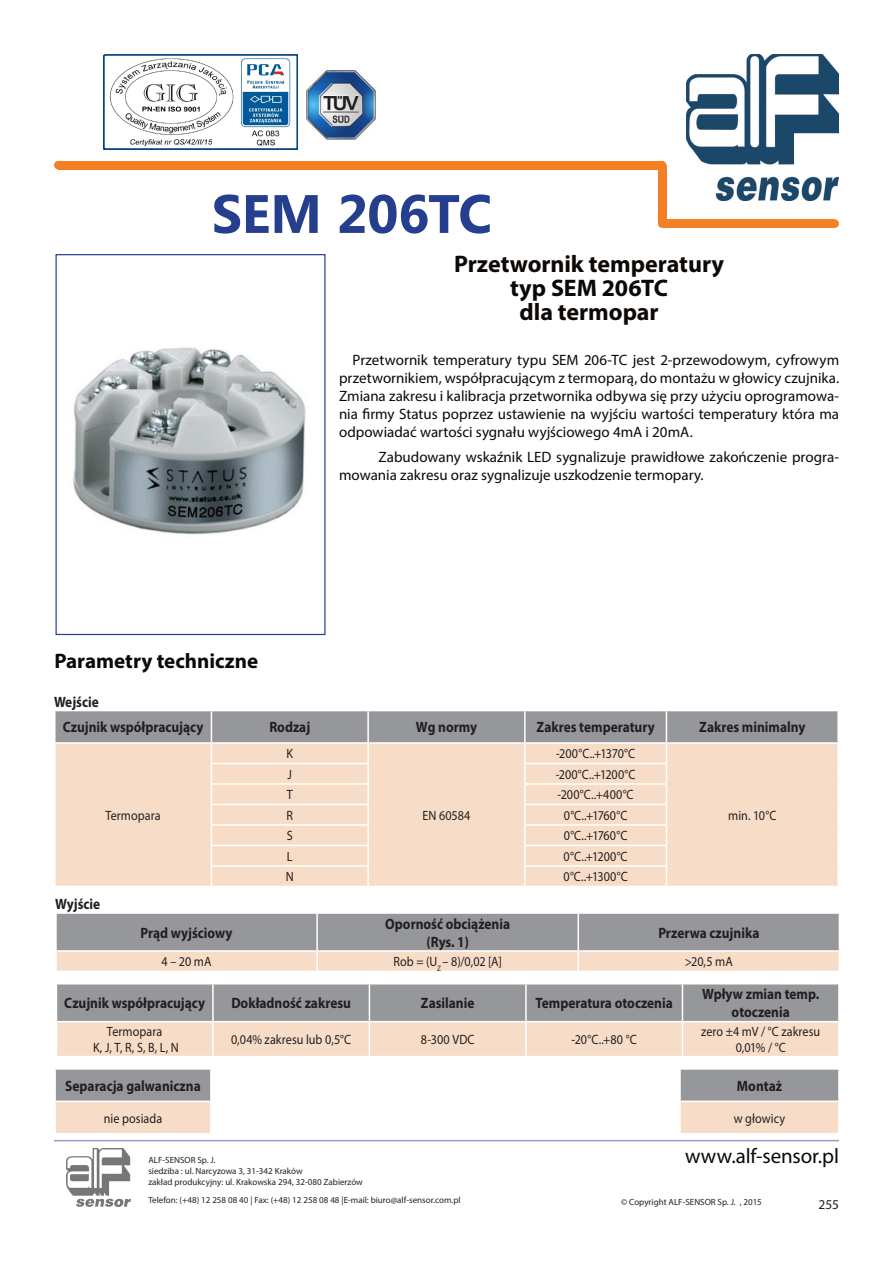
<style>
.page{position:relative;width:893px;height:1263px;background:#fff}
.page>*{position:absolute;margin:0;border:0;box-sizing:border-box;transform-origin:0 0}
.TYPE-orange{font:700 54px "Microsoft Phags Pa";letter-spacing:-.01em;color:#253f8e}
.Tytuł-nagłówek{font:700 24px/24px "Myriad Pro";letter-spacing:-.005em;color:#0c0806;text-align:center}
.Nagłówek{font:700 21px "Myriad Pro";letter-spacing:-.005em;color:#0c0806}
.t1{font:21px "Myriad Pro";letter-spacing:-.005em;color:#0c0806}
.Opis_wstępny{font:15px/18px "Myriad Pro";color:#0c0806;text-align:justify}
.Tabela_nagłówek{font:700 15px/18px "Myriad Pro";color:#231f20;text-align:center;scale:.89 1}
.Tabela_Body{font:13.5px "Myriad Pro";letter-spacing:.005em;color:#231f20;scale:.9 1}
.Ordering_Body{font:13.5px "Myriad Pro";color:#231f20}
.t2{font:9px/10.8px "Myriad Pro";color:#231f20}
</style>
<div class="page">
<hr style="left:54px;top:1140px;width:785px;height:1px;background:#9b9bc6">
<img style="left:66px;top:1148px;width:64px;height:58px">
<img style="left:103px;top:54px;width:194px;height:95px">
<div style="left:658px;top:161px;width:8px;height:8px;background:#f48026;border-radius:50%"></div>
<div style="left:58px;top:161px;width:604px;height:8px;background:#f48026"></div>
<div style="left:54px;top:161px;width:9px;height:8px;background:#f48026;border-radius:50%"></div>
<div style="left:658px;top:165px;width:8px;height:59px;background:#f48026"></div>
<div style="left:658px;top:219px;width:8px;height:9px;background:#f48026;border-radius:50%"></div>
<div style="left:662px;top:219px;width:173px;height:9px;background:#f48026"></div>
<div style="left:830px;top:219px;width:9px;height:9px;background:#f48026;border-radius:50%"></div>
<img style="left:307px;top:70px;width:69px;height:69px">
<img style="left:686px;top:54px;width:153px;height:147px">
<div style="left:55px;top:1069px;width:156px;height:32px;background:#95979a"></div>
<div style="left:55px;top:1101px;width:156px;height:33px;background:#f7ddc8"></div>
<hr style="left:210px;top:1070px;width:2px;height:30px;background:#fff">
<hr style="left:54px;top:1068px;width:158px;height:2px;background:#fff">
<hr style="left:54px;top:1070px;width:2px;height:30px;background:#fff">
<hr style="left:54px;top:1100px;width:158px;height:2px;background:#fff">
<hr style="left:54px;top:1133px;width:158px;height:1px;background:#fff">
<hr style="left:54px;top:1102px;width:2px;height:31px;background:#fff">
<hr style="left:210px;top:1102px;width:2px;height:31px;background:#fff">
<svg style="left:56px;top:913px;width:783px;height:58px;background:#bab3ae"></svg>
<svg style="left:57px;top:984px;width:781px;height:72px;background:#c4b9b1"></svg>
<hr style="left:212px;top:984px;width:2px;height:37px;background:#fff">
<hr style="left:369px;top:984px;width:1px;height:37px;background:#fff">
<hr style="left:525px;top:984px;width:2px;height:37px;background:#fff">
<hr style="left:682px;top:984px;width:1px;height:37px;background:#fff">
<hr style="left:56px;top:1021px;width:157px;height:1px;background:#fff">
<hr style="left:682px;top:1021px;width:158px;height:1px;background:#fff">
<hr style="left:369px;top:1021px;width:157px;height:1px;background:#fff">
<hr style="left:526px;top:1021px;width:156px;height:1px;background:#fff">
<hr style="left:525px;top:1022px;width:2px;height:34px;background:#fff">
<hr style="left:682px;top:1022px;width:1px;height:34px;background:#fff">
<hr style="left:213px;top:1021px;width:156px;height:1px;background:#fff">
<hr style="left:212px;top:1022px;width:2px;height:34px;background:#fff">
<hr style="left:369px;top:1022px;width:1px;height:34px;background:#fff">
<div style="left:680px;top:1069px;width:159px;height:32px;background:#95979a"></div>
<div style="left:680px;top:1101px;width:159px;height:33px;background:#f7ddc8"></div>
<hr style="left:838px;top:1070px;width:2px;height:30px;background:#fff">
<hr style="left:679px;top:1068px;width:161px;height:2px;background:#fff">
<hr style="left:679px;top:1070px;width:2px;height:30px;background:#fff">
<hr style="left:679px;top:1133px;width:161px;height:1px;background:#fff">
<hr style="left:679px;top:1100px;width:161px;height:2px;background:#fff">
<hr style="left:679px;top:1102px;width:2px;height:31px;background:#fff">
<hr style="left:838px;top:1102px;width:2px;height:31px;background:#fff">
<img style="left:73px;top:347px;width:233px;height:188px">
<div style="left:55px;top:254px;width:270px;height:381px;border:1px solid #253f8e"></div>
<svg style="left:55px;top:710px;width:783px;height:176px;background:#e6d2c2"></svg>
<hr style="left:837px;top:866px;width:2px;height:20px;background:#fff">
<p class="TYPE-orange" style="left:212px;top:175px;width:282px">SEM 206TC</p>
<p class="Nagłówek" style="left:54px;top:647px;width:205px">Parametry techniczne</p>
<p class="Tabela_nagłówek" style="left:54px;top:692px;width:52px">Wejście</p>
<p class="Tytuł-nagłówek" style="left:454px;top:251px;width:272px">Przetwornik temperatury typ SEM 206TC<br>dla termopar</p>
<p class="Opis_wstępny" style="left:339px;top:351px;width:502px;text-indent:14px">Przetwornik temperatury typu SEM 206-TC jest 2-przewodowym, cyfrowym przetwornikiem, współpracującym z termoparą, do montażu w głowicy czujnika.<br>Zmiana zakresu i kalibracja przetwornika odbywa się przy użyciu oprogramowa&shy;nia firmy Status poprzez ustawienie na wyjściu wartości temperatury która ma odpowiadać wartości sygnału wyjściowego 4mA i 20mA.</p>
<p class="Opis_wstępny" style="left:339px;top:448px;width:502px;text-indent:39px">Zabudowany wskaźnik LED sygnalizuje prawidłowe zakończenie progra&shy;mowania zakresu oraz sygnalizuje uszkodzenie termopary.</p>
<p class="Tabela_nagłówek" style="left:63px;top:718px;width:160px">Czujnik współpracujący</p>
<p class="Tabela_nagłówek" style="left:269px;top:718px;width:47px">Rodzaj</p>
<p class="Tabela_nagłówek" style="left:416px;top:718px;width:70px">Wg normy</p>
<p class="Tabela_nagłówek" style="left:537px;top:718px;width:134px">Zakres temperatury</p>
<p class="Tabela_nagłówek" style="left:699px;top:718px;width:121px">Zakres minimalny</p>
<p class="Tabela_Body" style="left:105px;top:807px;width:63px">Termopara</p>
<p class="Tabela_nagłówek" style="left:55px;top:895px;width:52px">Wyjście</p>
<p class="Tabela_nagłówek" style="left:140px;top:923px;width:105px">Prąd wyjściowy</p>
<p class="Tabela_Body" style="left:286px;top:745px;width:9px">K</p>
<p class="Tabela_Body" style="left:556px;top:745px;width:89px">-200°C..+1370°C</p>
<p class="Tabela_Body" style="left:288px;top:766px;width:6px">J</p>
<p class="Tabela_Body" style="left:556px;top:766px;width:90px">-200°C..+1200°C</p>
<p class="Tabela_Body" style="left:287px;top:786px;width:8px">T</p>
<p class="Tabela_Body" style="left:558px;top:786px;width:86px">-200°C..+400°C</p>
<p class="Tabela_Body" style="left:287px;top:807px;width:9px">R</p>
<p class="Tabela_Body" style="left:564px;top:807px;width:72px">0°C..+1760°C</p>
<p class="Tabela_Body" style="left:287px;top:827px;width:8px">S</p>
<p class="Tabela_Body" style="left:564px;top:827px;width:72px">0°C..+1760°C</p>
<p class="Tabela_Body" style="left:287px;top:848px;width:8px">L</p>
<p class="Tabela_Body" style="left:564px;top:848px;width:73px">0°C..+1200°C</p>
<p class="Tabela_Body" style="left:286px;top:868px;width:10px">N</p>
<p class="Tabela_Body" style="left:564px;top:868px;width:73px">0°C..+1300°C</p>
<p class="Tabela_Body" style="left:422px;top:807px;width:55px">EN 60584</p>
<p class="Tabela_nagłówek" style="left:385px;top:914px;width:142px">Oporność obciążenia</p>
<p class="Tabela_nagłówek" style="left:426px;top:932px;width:49px">(Rys. 1)</p>
<p class="Tabela_Body" style="left:728px;top:807px;width:55px">min. 10°C</p>
<p class="Tabela_nagłówek" style="left:658px;top:923px;width:115px">Przerwa czujnika</p>
<p class="Tabela_Body" style="left:162px;top:953px;width:57px">4 – 20 mA</p>
<p class="Tabela_Body" style="left:394px;top:953px;width:122px">Rob = (U<sub>Z</sub> – 8)/0,02 [A]</p>
<p class="Tabela_Body" style="left:685px;top:953px;width:55px">&gt;20,5 mA</p>
<p class="Tabela_nagłówek" style="left:64px;top:994px;width:160px">Czujnik współpracujący</p>
<p class="Tabela_nagłówek" style="left:231px;top:994px;width:136px">Dokładność zakresu</p>
<p class="Tabela_nagłówek" style="left:421px;top:994px;width:62px">Zasilanie</p>
<p class="Tabela_nagłówek" style="left:536px;top:994px;width:156px">Temperatura otoczenia</p>
<p class="Tabela_nagłówek" style="left:702px;top:985px;width:133px">Wpływ zmian temp. otoczenia</p>
<p class="Tabela_Body" style="left:107px;top:1023px;width:63px">Termopara</p>
<p class="Tabela_Body" style="left:93px;top:1039px;width:97px">K, J, T, R, S, B, L, N</p>
<p class="Tabela_Body" style="left:701px;top:1023px;width:134px">zero ±4 mV / °C zakresu</p>
<p class="Tabela_Body" style="left:736px;top:1039px;width:57px">0,01% / °C</p>
<p class="Tabela_nagłówek" style="left:737px;top:1076px;width:52px">Montaż</p>
<p class="Tabela_Body" style="left:734px;top:1110px;width:59px">w głowicy</p>
<p class="Tabela_Body" style="left:231px;top:1031px;width:135px">0,04% zakresu lub 0,5°C</p>
<p class="Tabela_Body" style="left:421px;top:1031px;width:61px">8-300 VDC</p>
<p class="Tabela_Body" style="left:572px;top:1031px;width:74px">-20°C..+80 °C</p>
<p class="Tabela_nagłówek" style="left:65px;top:1076px;width:154px">Separacja galwaniczna</p>
<p class="Tabela_Body" style="left:104px;top:1110px;width:66px">nie posiada</p>
<h3 class="t1" style="left:685px;top:1142px;width:155px">www.alf-sensor.pl</h3>
<p class="Ordering_Body" style="left:818px;top:1196px;width:22px">255</p>
<p class="t2" style="left:148px;top:1155px;width:216px">ALF-SENSOR Sp. J.<br>siedziba : ul. Narcyzowa 3, 31-342 Kraków<br>zakład produkcyjny: ul. Krakowska 294, 32-080 Zabierzów</p>
<p class="t2" style="left:148px;top:1194px;width:314px">Telefon: (+48) 12 258 08 40 | Fax: (+48) 12 258 08 48 |E-mail: biuro@alf-sensor.com.pl</p>
<p class="t2" style="left:621px;top:1196px;width:142px">© Copyright ALF-SENSOR Sp. J. , 2015</p>
</div>
